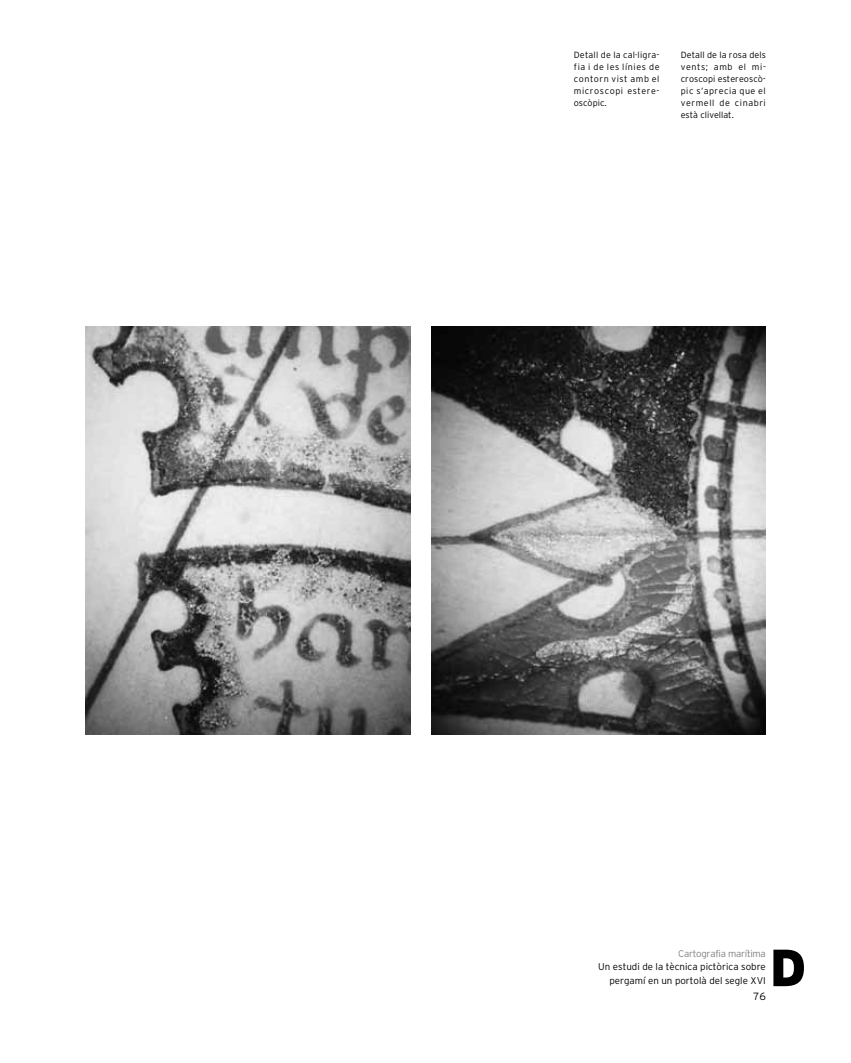
<style>
.page{position:relative;width:851px;height:1063px;background:#fff}
.page>*{position:absolute;margin:0;border:0;box-sizing:border-box;transform-origin:0 0}
.t1{font:900 52.2px "Interstate";color:#000}
.t2{font:300 10.5px "Interstate";color:#000}
.t3{font:300 9.75px/13.5px "Interstate";color:#000;text-align:right}
.t4{font:300 9px/12px "Interstate";letter-spacing:.055em;color:#000;text-align:justify}
.s1{color:#808080}
</style>
<div class="page">
<img style="left:85px;top:326px;width:325px;height:408px">
<img style="left:431px;top:326px;width:334px;height:408px">
<p class="t4" style="left:573px;top:50px;width:87px">Detall de la cal·ligra&shy;fia i de les línies de contorn vist amb el microscopi estere&shy;oscòpic.</p>
<p class="t4" style="left:680px;top:50px;width:87px">Detall de la rosa dels vents; amb el mi&shy;croscopi estereoscò&shy;pic s’aprecia que el vermell de cinabri està clivellat.</p>
<p class="t3" style="left:598px;top:947px;width:169px"><span class="s1">Cartografia marítima<br></span>Un estudi de la tècnica pictòrica sobre pergamí en un portolà del segle XVI</p>
<p class="t2" style="left:753px;top:992px;width:14px">76</p>
<p class="t1" style="left:769px;top:948px;width:38px">D</p>
</div>
